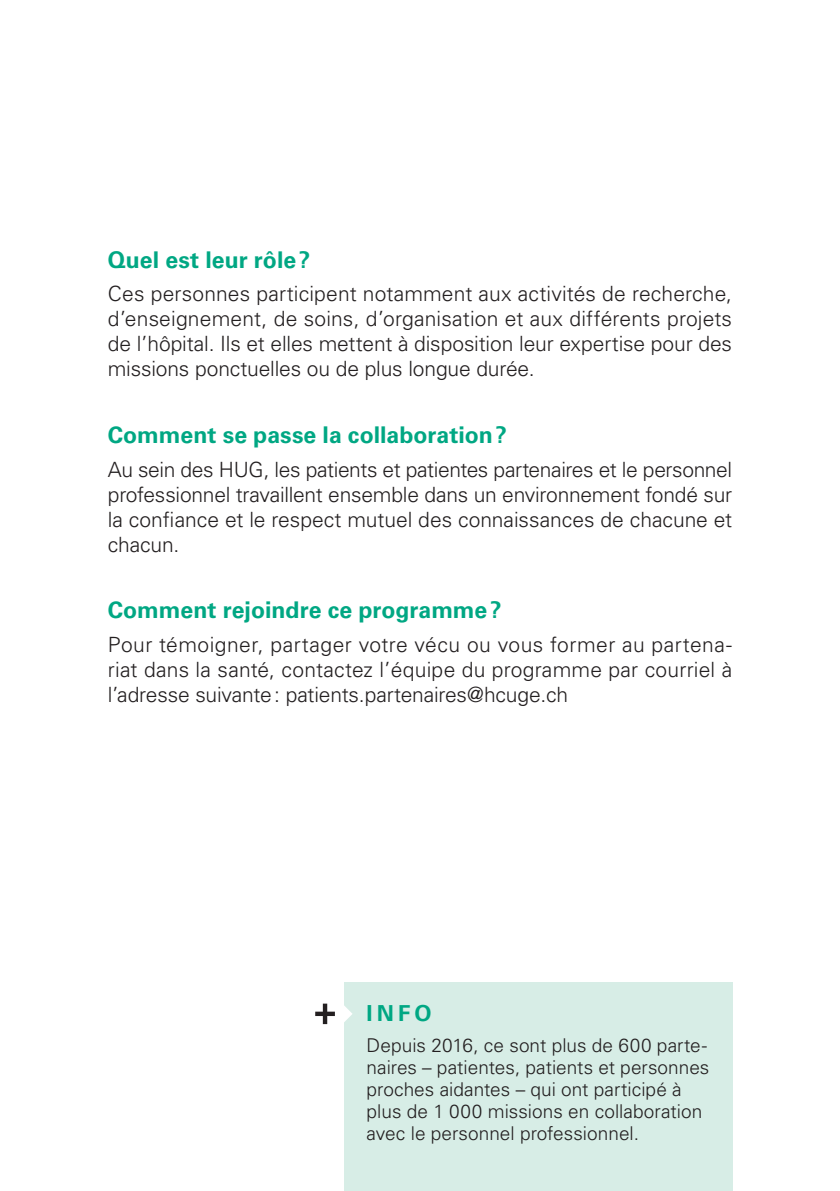
<style>
.page{position:relative;width:840px;height:1191px;background:#fff}
.page>*{position:absolute;margin:0;border:0;box-sizing:border-box;transform-origin:0 0}
.t1{font:700 23px "Univers LT Std";color:#00a783}
.t2{font:700 22px "Univers LT Std";color:#00a783}
.t3{font:300 21px/25px "Univers LT Std";letter-spacing:-.005em;color:#231f20;text-align:justify}
.t4{font:300 19px/22px "Univers LT Std";color:#231f20}
</style>
<div class="page">
<div style="left:343px;top:982px;width:388px;height:209px;background:#d7ede6"></div>
<svg style="left:315px;top:1003px;width:37px;height:21px"></svg>
<p class="t1" style="left:108px;top:246px;width:204px">Quel est leur rôle?</p>
<p class="t3" style="left:108px;top:281px;width:625px">Ces personnes participent notamment aux activités de recherche, d’enseignement, de soins, d’organisation et aux différents projets de l’hôpital. Ils et elles mettent à disposition leur expertise pour des missions ponctuelles ou de plus longue durée.</p>
<p class="t1" style="left:108px;top:421px;width:400px">Comment se passe la collaboration?</p>
<p class="t3" style="left:108px;top:456px;width:625px">Au sein des HUG, les patients et patientes partenaires et le personnel professionnel travaillent ensemble dans un environnement fondé sur la confiance et le respect mutuel des connaissances de chacune et chacun.</p>
<p class="t1" style="left:108px;top:596px;width:395px">Comment rejoindre ce programme?</p>
<p class="t3" style="left:108px;top:632px;width:625px">Pour témoigner, partager votre vécu ou vous former au partena&shy;riat dans la santé, contactez l’équipe du programme par courriel à l’adresse suivante: patients.partenaires@hcuge.ch</p>
<p class="t2" style="left:366px;top:1000px;width:66px">INFO</p>
<p class="t4" style="left:366px;top:1034px;width:344px">Depuis 2016, ce sont plus de 600 parte&shy;naires – patientes, patients et personnes proches aidantes – qui ont participé à plus de 1 000 missions en collaboration avec le personnel professionnel.</p>
</div>
